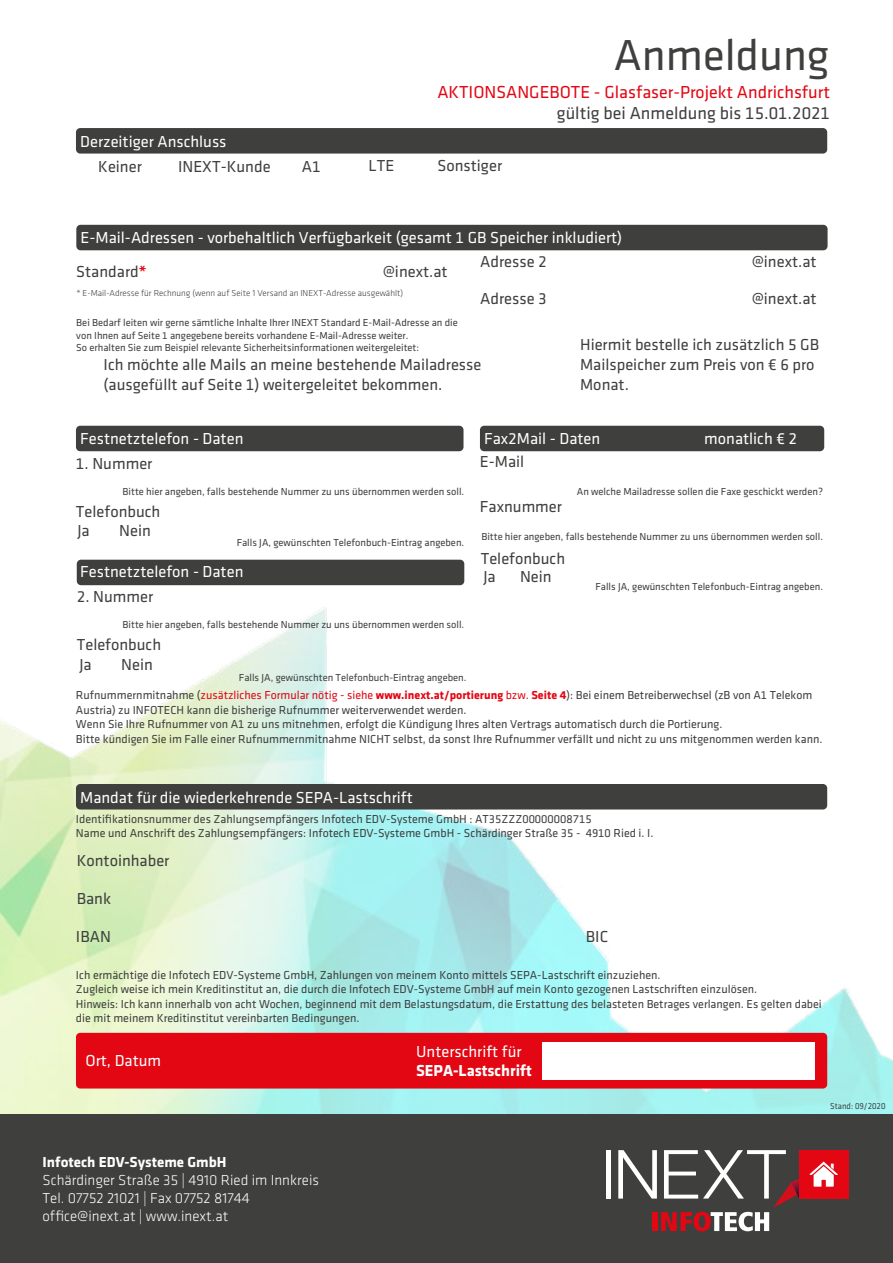
<style>
.page{position:relative;width:893px;height:1263px;background:#fff}
.page>*{position:absolute;margin:0;border:0;box-sizing:border-box;transform-origin:0 0}
.t1{font:45px "Klavika Regular TF";color:#3f3f3e}
.t2{font:18px "Klavika Regular TF";color:#e30613}
.t3{font:18px "Klavika Regular TF";color:#3f3f3e}
.t4{font:16.5px/19.8px "Klavika Regular TF";color:#3f3f3e}
.t5{font:16.5px "Klavika Regular TF";color:#fff}
.t6{font:700 16.5px "Klavika";color:#fff}
.t7{font:300 15px/18px "Klavika";color:#fff}
.t8{font:700 15px "Klavika";color:#fff}
.t9{font:12px/14.4px "Klavika Regular TF";color:#3f3f3e}
.t10{font:10.5px/12.6px "Klavika Regular TF";color:#3f3f3e}
.t11{font:300 9px "Klavika";color:#3f3f3e}
.t12{font:9px "Klavika Regular TF";color:#3f3f3e;scale:.94 1}
.s1{font-family:"Klavika";font-weight:700;color:#e30613}
.s2{color:#e30613}
</style>
<div class="page">
<img style="left:0;top:607px;width:893px;height:507px">
<div style="left:0;top:1114px;width:893px;height:149px;background:#3f3f3e"></div>
<div style="left:606px;top:1150px;width:5px;height:48px;background:#fff"></div>
<div style="left:799px;top:1150px;width:49px;height:48px;background:#e30613"></div>
<svg style="left:618px;top:1150px;width:220px;height:81px"></svg>
<div style="left:76px;top:128px;width:751px;height:26px;background:#3f3f3e;border-radius:4px"></div>
<div style="left:76px;top:784px;width:751px;height:25px;background:#3f3f3e;border-radius:4px"></div>
<div style="left:76px;top:1033px;width:751px;height:55px;background:#e30613;border-radius:4px"></div>
<div style="left:543px;top:1042px;width:272px;height:37px;background:#fff"></div>
<div style="left:76px;top:426px;width:387px;height:25px;background:#3f3f3e;border-radius:4px"></div>
<div style="left:480px;top:426px;width:344px;height:25px;background:#3f3f3e;border-radius:4px"></div>
<div style="left:77px;top:560px;width:387px;height:25px;background:#3f3f3e;border-radius:4px"></div>
<div style="left:76px;top:225px;width:752px;height:25px;background:#3f3f3e;border-radius:4px"></div>
<h1 class="t1" style="left:614px;top:32px;width:217px">Anmeldung</h1>
<h2 class="t2" style="left:437px;top:82px;width:394px">AKTIONSANGEBOTE - Glasfaser-Projekt Andrichsfurt</h2>
<h2 class="t3" style="left:557px;top:103px;width:275px">gültig bei Anmeldung bis 15.01.2021</h2>
<h3 class="t5" style="left:80px;top:133px;width:148px">Derzeitiger Anschluss</h3>
<h3 class="t4" style="left:178px;top:156px;width:94px">INEXT-Kunde</h3>
<h3 class="t4" style="left:302px;top:157px;width:20px">A1</h3>
<h3 class="t4" style="left:369px;top:156px;width:27px">LTE</h3>
<h3 class="t4" style="left:98px;top:156px;width:45px">Keiner</h3>
<h3 class="t4" style="left:438px;top:156px;width:66px">Sonstiger</h3>
<h3 class="t5" style="left:81px;top:229px;width:543px">E-Mail-Adressen - vorbehaltlich Verfügbarkeit (gesamt 1 GB Speicher inkludiert)</h3>
<h3 class="t4" style="left:480px;top:252px;width:68px">Adresse 2</h3>
<h3 class="t4" style="left:752px;top:252px;width:66px">@inext.at</h3>
<h3 class="t4" style="left:480px;top:288px;width:68px">Adresse 3</h3>
<h3 class="t4" style="left:752px;top:288px;width:66px">@inext.at</h3>
<h3 class="t4" style="left:76px;top:262px;width:72px">Standard<span class="s1">*</span></h3>
<h3 class="t4" style="left:383px;top:262px;width:66px">@inext.at</h3>
<p class="t11" style="left:76px;top:289px;width:328px">* E-Mail-Adresse für Rechnung (wenn auf Seite 1 Versand an INEXT-Adresse ausgewählt)</p>
<p class="t10" style="left:76px;top:316px;width:383px">Bei Bedarf leiten wir gerne sämtliche Inhalte Ihrer INEXT Standard E-Mail-Adresse an die von Ihnen auf Seite 1 angegebene bereits vorhandene E-Mail-Adresse weiter.<br>So erhalten Sie zum Beispiel relevante Sicherheitsinformationen weitergeleitet:</p>
<h3 class="t4" style="left:104px;top:355px;width:379px">Ich möchte alle Mails an meine bestehende Mailadresse (ausgefüllt auf Seite 1) weitergeleitet bekommen.</h3>
<h3 class="t4" style="left:580px;top:335px;width:241px">Hiermit bestelle ich zusätzlich 5 GB<br>Mailspeicher zum Preis von € 6 pro<br>Monat.</h3>
<h3 class="t5" style="left:80px;top:430px;width:165px">Festnetztelefon - Daten</h3>
<h3 class="t5" style="left:484px;top:430px;width:118px">Fax2Mail - Daten</h3>
<h3 class="t5" style="left:704px;top:430px;width:95px">monatlich € 2</h3>
<h3 class="t4" style="left:76px;top:454px;width:78px">1. Nummer</h3>
<h3 class="t4" style="left:76px;top:502px;width:86px">Telefonbuch</h3>
<p class="t10" style="left:123px;top:485px;width:343px">Bitte hier angeben, falls bestehende Nummer zu uns übernommen werden soll.</p>
<h3 class="t4" style="left:77px;top:521px;width:14px">Ja</h3>
<h3 class="t4" style="left:119px;top:521px;width:33px">Nein</h3>
<p class="t10" style="left:237px;top:537px;width:229px">Falls JA, gewünschten Telefonbuch-Eintrag angeben.</p>
<h3 class="t5" style="left:80px;top:563px;width:165px">Festnetztelefon - Daten</h3>
<h3 class="t4" style="left:77px;top:587px;width:78px">2. Nummer</h3>
<h3 class="t4" style="left:77px;top:635px;width:86px">Telefonbuch</h3>
<p class="t10" style="left:123px;top:618px;width:343px">Bitte hier angeben, falls bestehende Nummer zu uns übernommen werden soll.</p>
<h3 class="t4" style="left:79px;top:654px;width:14px">Ja</h3>
<h3 class="t4" style="left:121px;top:654px;width:33px">Nein</h3>
<p class="t10" style="left:239px;top:671px;width:229px">Falls JA, gewünschten Telefonbuch-Eintrag angeben.</p>
<h3 class="t4" style="left:480px;top:452px;width:46px">E-Mail</h3>
<h3 class="t4" style="left:480px;top:497px;width:84px">Faxnummer</h3>
<h3 class="t4" style="left:481px;top:548px;width:86px">Telefonbuch</h3>
<p class="t10" style="left:577px;top:485px;width:248px">An welche Mailadresse sollen die Faxe geschickt werden?</p>
<p class="t10" style="left:481px;top:530px;width:343px">Bitte hier angeben, falls bestehende Nummer zu uns übernommen werden soll.</p>
<h3 class="t4" style="left:483px;top:567px;width:14px">Ja</h3>
<h3 class="t4" style="left:520px;top:567px;width:33px">Nein</h3>
<p class="t10" style="left:595px;top:580px;width:229px">Falls JA, gewünschten Telefonbuch-Eintrag angeben.</p>
<p class="t9" style="left:76px;top:688px;width:748px">Rufnummernmitnahme (<span class="s2">zusätzliches Formular nötig - siehe</span> <span class="s1">www.inext.at/portierung</span> <span class="s2">bzw.</span> <span class="s1">Seite 4</span>): Bei einem Betreiberwechsel (zB von A1 Telekom Austria) zu INFOTECH kann die bisherige Rufnummer weiterverwendet werden.<br>Wenn Sie Ihre Rufnummer von A1 zu uns mitnehmen, erfolgt die Kündigung Ihres alten Vertrags automatisch durch die Portierung.<br>Bitte kündigen Sie im Falle einer Rufnummernmitnahme NICHT selbst, da sonst Ihre Rufnummer verfällt und nicht zu uns mitgenommen werden kann.</p>
<h3 class="t5" style="left:80px;top:788px;width:334px">Mandat für die wiederkehrende SEPA-Lastschrift</h3>
<p class="t9" style="left:76px;top:812px;width:579px">Identifikationsnummer des Zahlungsempfängers Infotech EDV-Systeme GmbH : AT35ZZZ00000008715<br>Name und Anschrift des Zahlungsempfängers: Infotech EDV-Systeme GmbH - Schärdinger Straße 35 - 4910 Ried i. I.</p>
<h3 class="t4" style="left:77px;top:851px;width:94px">Kontoinhaber</h3>
<h3 class="t4" style="left:77px;top:889px;width:36px">Bank</h3>
<h3 class="t4" style="left:76px;top:927px;width:36px">IBAN</h3>
<h3 class="t4" style="left:586px;top:927px;width:24px">BIC</h3>
<p class="t9" style="left:76px;top:968px;width:747px">Ich ermächtige die Infotech EDV-Systeme GmbH, Zahlungen von meinem Konto mittels SEPA-Lastschrift einzuziehen.<br>Zugleich weise ich mein Kreditinstitut an, die durch die Infotech EDV-Systeme GmbH auf mein Konto gezogenen Lastschriften einzulösen.<br>Hinweis: Ich kann innerhalb von acht Wochen, beginnend mit dem Belastungsdatum, die Erstattung des belasteten Betrages verlangen. Es gelten dabei die mit meinem Kreditinstitut vereinbarten Bedingungen.</p>
<h3 class="t5" style="left:86px;top:1052px;width:77px">Ort, Datum</h3>
<h3 class="t5" style="left:416px;top:1042px;width:107px">Unterschrift für</h3>
<h3 class="t6" style="left:416px;top:1062px;width:117px">SEPA-Lastschrift</h3>
<p class="t12" style="left:830px;top:1101px;width:60px">Stand: 09/2020</p>
<p class="t8" style="left:43px;top:1154px;width:185px">Infotech EDV-Systeme GmbH</p>
<p class="t7" style="left:43px;top:1171px;width:278px">Schärdinger Straße 35 | 4910 Ried im Innkreis<br>Tel. 07752 21021 | Fax 07752 81744 office@inext.at | www.inext.at</p>
</div>
